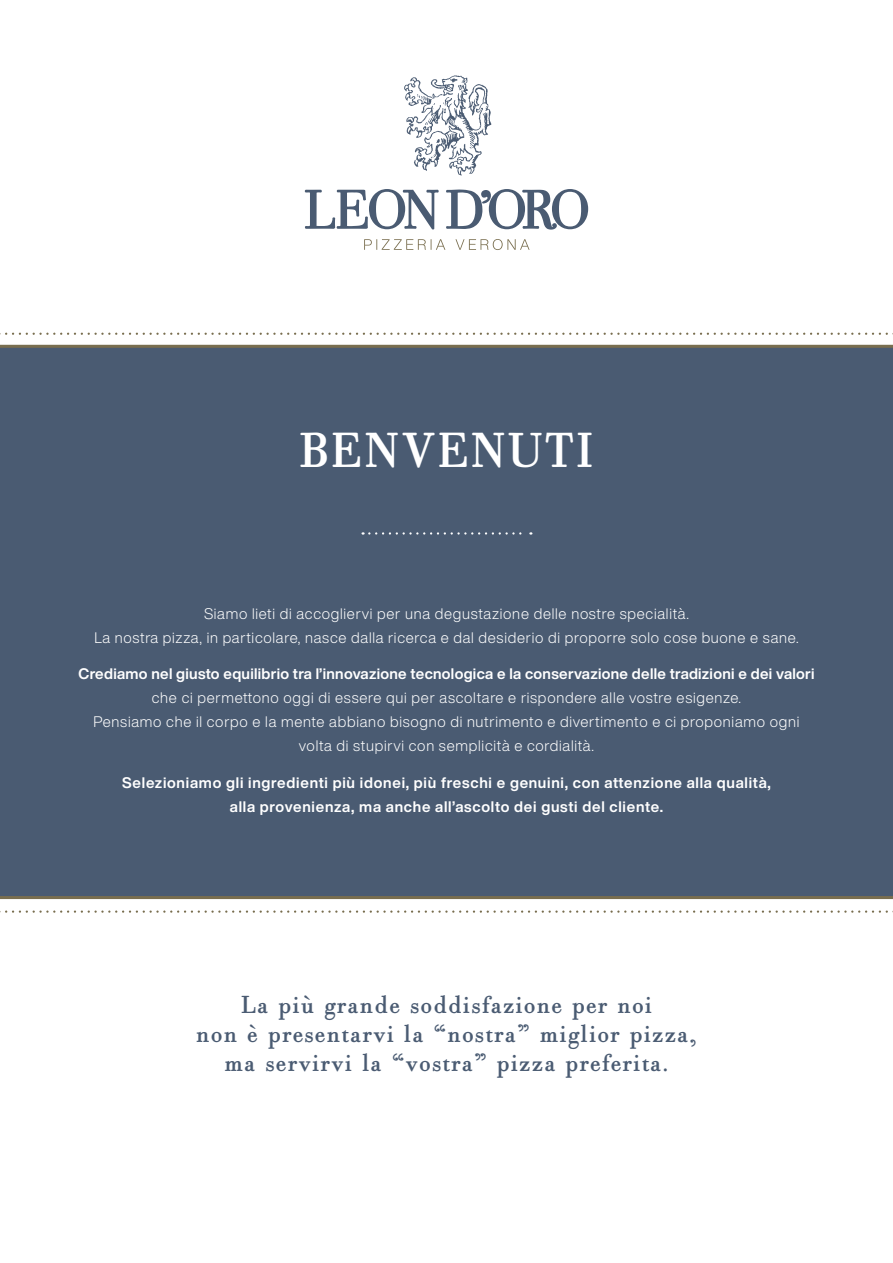
<style>
.page{position:relative;width:893px;height:1263px;background:#fff}
.page>*{position:absolute;margin:0;border:0;box-sizing:border-box;transform-origin:0 0}
.t1{font:48px "Robusta";letter-spacing:.1em;color:#fff}
.t2{font:24px/28.8px "Robusta";letter-spacing:.1em;color:#4a5b72;text-align:center}
.t3{font:300 15px/24px "Helvetica Now Display";letter-spacing:.05em;color:#fff;text-align:center}
.t4{font:700 15px/24px "Helvetica Now Display";letter-spacing:.04em;color:#fff;text-align:center}
.t5{font:700 15px "Helvetica Now Display";letter-spacing:.02em;color:#fff}
</style>
<div class="page">
<div style="left:0;top:347px;width:893px;height:549px;background:#4a5b72"></div>
<img style="left:404px;top:75px;width:88px;height:101px">
<svg style="left:364px;top:239px;width:166px;height:11px"></svg>
<svg style="left:305px;top:189px;width:134px;height:41px"></svg>
<svg style="left:446px;top:189px;width:142px;height:41px"></svg>
<hr style="left:0;top:345px;width:893px;height:3px;background:#796e4f">
<svg style="left:0;top:333px;width:893px;height:2px"></svg>
<svg style="left:363px;top:532px;width:168px;height:3px"></svg>
<svg style="left:0;top:910px;width:893px;height:3px"></svg>
<hr style="left:0;top:896px;width:893px;height:3px;background:#796e4f">
<h1 class="t1" style="left:301px;top:431px;width:293px">BENVENUTI</h1>
<p class="t3" style="left:94px;top:601px;width:706px">Siamo lieti di accogliervi per una degustazione delle nostre specialità.<br>La nostra pizza, in particolare, nasce dalla ricerca e dal desiderio di proporre solo cose buone e sane.</p>
<p class="t5" style="left:79px;top:664px;width:737px">Crediamo nel giusto equilibrio tra l’innovazione tecnologica e la conservazione delle tradizioni e dei valori</p>
<p class="t3" style="left:93px;top:686px;width:708px">che ci permettono oggi di essere qui per ascoltare e rispondere alle vostre esigenze.<br>Pensiamo che il corpo e la mente abbiano bisogno di nutrimento e divertimento e ci proponiamo ogni volta di stupirvi con semplicità e cordialità.</p>
<p class="t4" style="left:122px;top:771px;width:650px">Selezioniamo gli ingredienti più idonei, più freschi e genuini, con attenzione alla qualità, alla provenienza, ma anche all’ascolto dei gusti del cliente.</p>
<h2 class="t2" style="left:197px;top:993px;width:501px">La più grande soddisfazione per noi<br>non è presentarvi la “nostra” miglior pizza, ma servirvi la “vostra” pizza preferita.</h2>
</div>
